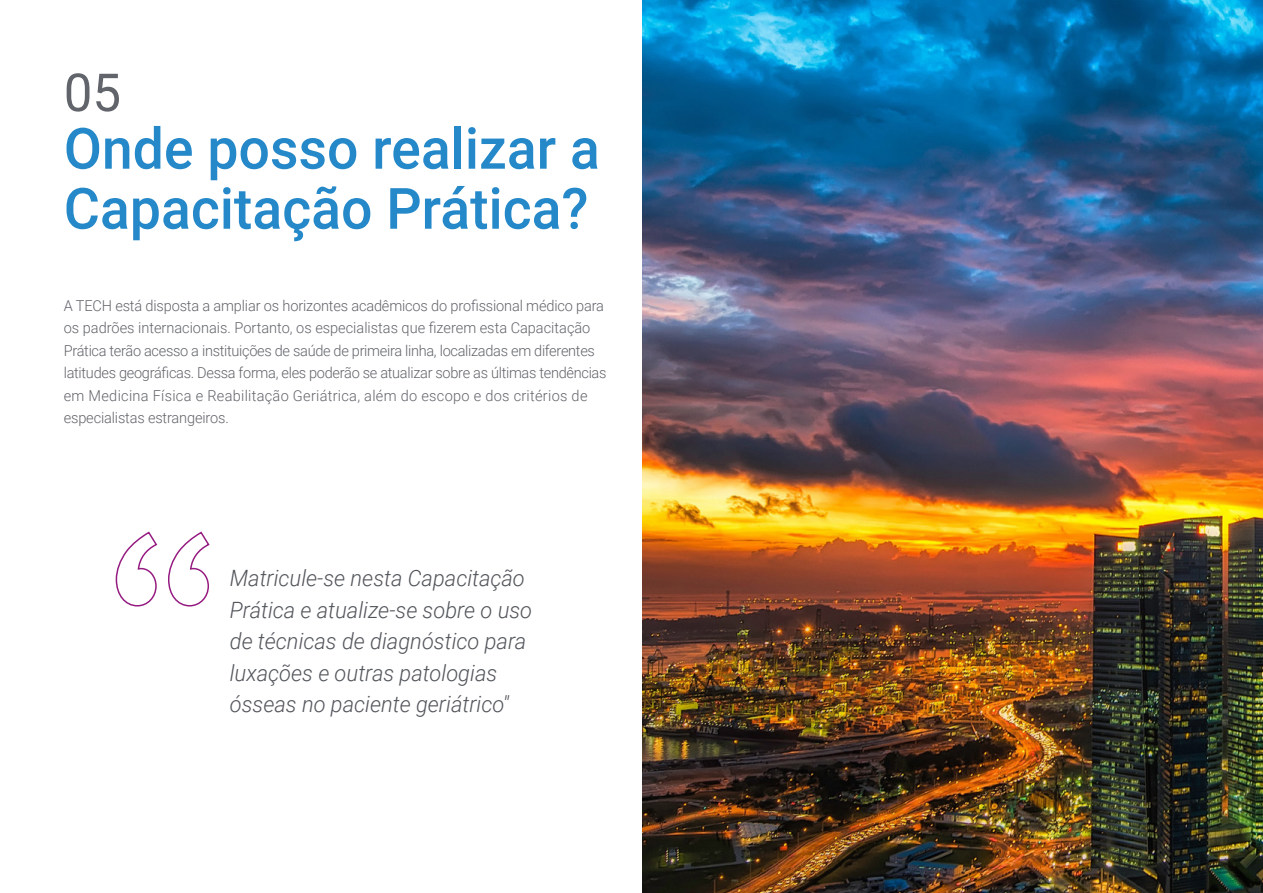
<style>
.page{position:relative;width:1263px;height:893px;background:#fff}
.page>*{position:absolute;margin:0;border:0;box-sizing:border-box;transform-origin:0 0}
.t1{font:500 57px/60px "Roboto";color:#2488c9}
.t2{font:52.5px "Roboto";color:#61646a}
.t3{font:italic 300 22.5px/31.5px "Roboto";color:#52555b}
.t4{font:300 15px/22.5px "Roboto";letter-spacing:-.01em;color:#61646a}
</style>
<div class="page">
<svg style="left:115px;top:531px;width:95px;height:76px"></svg>
<img style="left:642px;top:0;width:621px;height:893px">
<h2 class="t2" style="left:64px;top:56px;width:59px">05</h2>
<h1 class="t1" style="left:64px;top:116px;width:537px">Onde posso realizar a<br>Capacitação Prática?</h1>
<p class="t4" style="left:64px;top:293px;width:544px">A TECH está disposta a ampliar os horizontes acadêmicos do profissional médico para os padrões internacionais. Portanto, os especialistas que fizerem esta Capacitação Prática terão acesso a instituições de saúde de primeira linha, localizadas em diferentes latitudes geográficas. Dessa forma, eles poderão se atualizar sobre as últimas tendências em Medicina Física e Reabilitação Geriátrica, além do escopo e dos critérios de especialistas estrangeiros.</p>
<h3 class="t3" style="left:230px;top:561px;width:304px">Matricule-se nesta Capacitação<br>Prática e atualize-se sobre o uso de técnicas de diagnóstico para luxações e outras patologias ósseas no paciente geriátrico"</h3>
</div>
